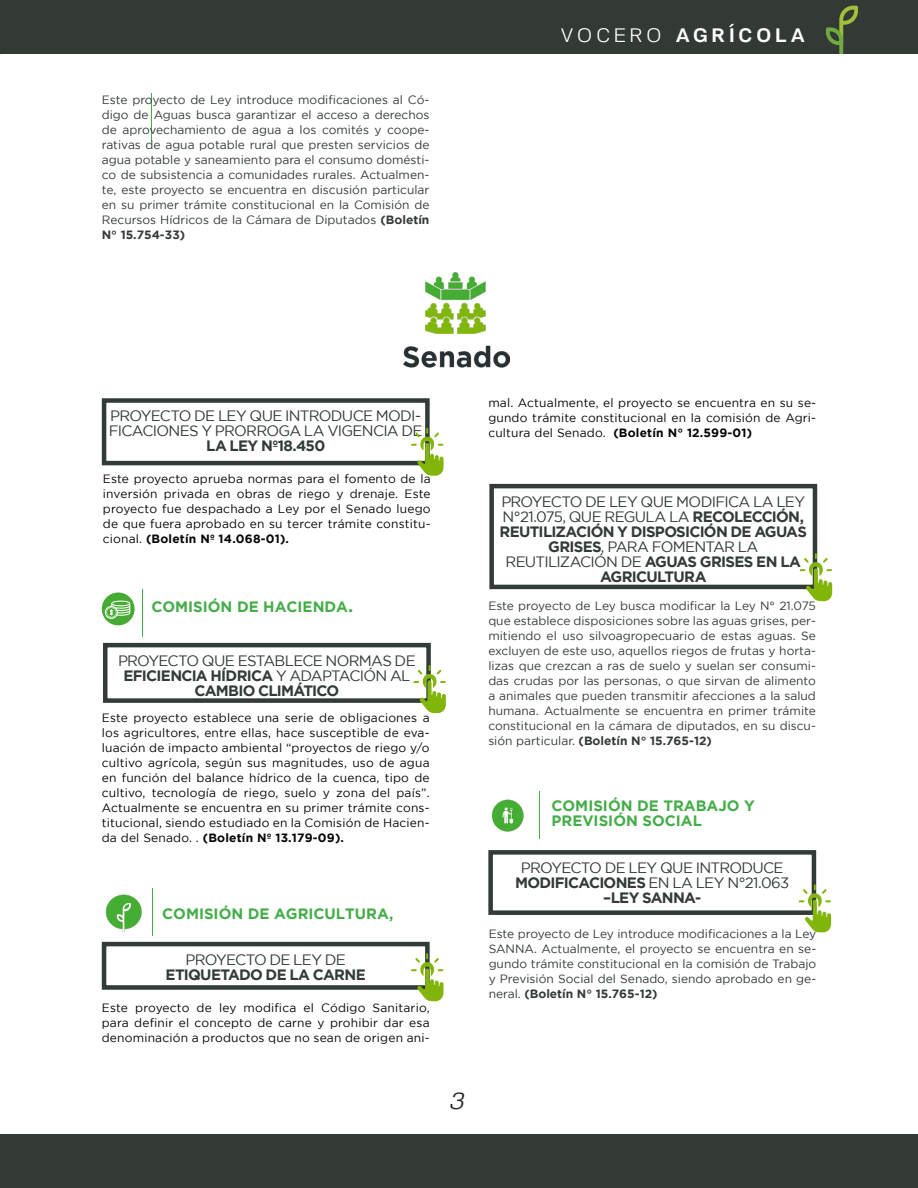
<style>
.page{position:relative;width:918px;height:1188px;background:#fff}
.page>*{position:absolute;margin:0;border:0;box-sizing:border-box;transform-origin:0 0}
.t1{font:italic 24px "Neo Gram";color:#231f20}
.t2{font:700 19.5px "Neo Gram";letter-spacing:.21em;color:#fff}
.t3{font:15px/15px "Gotham";letter-spacing:-.045em;color:#323b36;text-align:center}
.t4{font:700 15px "Gotham";color:#44ad48}
.t5{font:700 15px "Gotham";letter-spacing:-.045em;color:#323b36}
.t6{font:12px/15px "Gotham";color:#323b36;text-align:justify}
.t7{font:12px/15px "Gotham";letter-spacing:.015em;color:#040503;text-align:justify}
.s1{font-weight:700}
.s2{font-weight:400}
.s3{font-size:18px}
</style>
<div class="page">
<div style="left:0;top:0;width:918px;height:54px;background:#333a36"></div>
<svg style="left:826px;top:6px;width:32px;height:48px"></svg>
<div style="left:0;top:1134px;width:918px;height:54px;background:#333a36"></div>
<hr style="left:151px;top:94px;width:1px;height:47px;background:#44ad48">
<img style="left:403px;top:273px;width:107px;height:95px">
<div style="left:102px;top:398px;width:328px;height:67px;border:4px solid #323b36"></div>
<svg style="left:411px;top:428px;width:33px;height:48px"></svg>
<div style="left:103px;top:643px;width:328px;height:60px;border:4px solid #323b36"></div>
<svg style="left:413px;top:665px;width:33px;height:48px"></svg>
<div style="left:102px;top:593px;width:33px;height:32px;background:#45ab33;border-radius:16px"></div>
<svg style="left:105px;top:601px;width:25px;height:18px"></svg>
<hr style="left:142px;top:590px;width:1px;height:47px;background:#44ad48">
<div style="left:102px;top:942px;width:328px;height:48px;border:4px solid #323b36"></div>
<svg style="left:411px;top:953px;width:32px;height:48px"></svg>
<img style="left:105px;top:894px;width:37px;height:38px">
<hr style="left:153px;top:888px;width:1px;height:47px;background:#44ad48">
<div style="left:489px;top:484px;width:328px;height:105px;border:4px solid #323b36"></div>
<svg style="left:800px;top:553px;width:32px;height:48px"></svg>
<img style="left:492px;top:799px;width:32px;height:33px">
<hr style="left:539px;top:792px;width:1px;height:47px;background:#44ad48">
<div style="left:488px;top:850px;width:328px;height:65px;border:4px solid #323b36"></div>
<svg style="left:799px;top:884px;width:32px;height:48px"></svg>
<p class="t6" style="left:102px;top:92px;width:329px">Este proyecto de Ley introduce modificaciones al Có&shy;digo de Aguas busca garantizar el acceso a derechos de aprovechamiento de agua a los comités y coope&shy;rativas de agua potable rural que presten servicios de agua potable y saneamiento para el consumo domésti&shy;co de subsistencia a comunidades rurales. Actualmen&shy;te, este proyecto se encuentra en discusión particular en su primer trámite constitucional en la Comisión de Recursos Hídricos de la Cámara de Diputados <span class="s1">(Boletín N° 15.754-33)</span></p>
<p class="t2" style="left:561px;top:20px;width:246px"><span class="s2">VOCERO</span> AGRÍCOLA</p>
<p class="t3" style="left:109px;top:408px;width:315px">PROYECTO DE LEY QUE INTRODUCE MODI-<br>FICACIONES Y PRORROGA LA VIGENCIA DE<br><span class="s1">LA LEY Nº18.450</span></p>
<p class="t7" style="left:103px;top:471px;width:329px">Este proyecto aprueba normas para el fomento de la inversión privada en obras de riego y drenaje. Este proyecto fue despachado a Ley por el Senado luego de que fuera aprobado en su tercer trámite constitu&shy;cional. <span class="s1">(Boletín Nº 14.068-01).</span></p>
<p class="t4" style="left:151px;top:598px;width:203px">COMISIÓN DE HACIENDA<span class="s3">.</span></p>
<p class="t3" style="left:118px;top:653px;width:299px">PROYECTO QUE ESTABLECE NORMAS DE<br><span class="s1">EFICIENCIA HÍDRICA</span> Y ADAPTACIÓN AL<br><span class="s1">CAMBIO CLIMÁTICO</span></p>
<p class="t7" style="left:102px;top:710px;width:329px">Este proyecto establece una serie de obligaciones a los agricultores, entre ellas, hace susceptible de eva&shy;luación de impacto ambiental “proyectos de riego y/o cultivo agrícola, según sus magnitudes, uso de agua en función del balance hídrico de la cuenca, tipo de cultivo, tecnología de riego, suelo y zona del país”.<br>Actualmente se encuentra en su primer trámite cons&shy;titucional, siendo estudiado en la Comisión de Hacien&shy;da del Senado. . <span class="s1">(Boletín Nº 13.179-09).</span></p>
<p class="t4" style="left:162px;top:905px;width:233px">COMISIÓN DE AGRICULTURA,</p>
<p class="t3" style="left:186px;top:952px;width:162px">PROYECTO DE LEY DE</p>
<p class="t5" style="left:166px;top:966px;width:202px">ETIQUETADO DE LA CARNE</p>
<p class="t7" style="left:102px;top:1000px;width:329px">Este proyecto de ley modifica el Código Sanitario, para definir el concepto de carne y prohibir dar esa denominación a productos que no sean de origen ani-</p>
<p class="t1" style="left:448px;top:1084px;width:17px">3</p>
<p class="t7" style="left:488px;top:395px;width:329px">mal. Actualmente, el proyecto se encuentra en su se&shy;gundo trámite constitucional en la comisión de Agri&shy;cultura del Senado. <span class="s1">(Boletín N° 12.599-01)</span></p>
<p class="t3" style="left:500px;top:494px;width:309px">PROYECTO DE LEY QUE MODIFICA LA LEY N°21.075, QUE REGULA LA <span class="s1">RECOLECCIÓN, REUTILIZACIÓN Y DISPOSICIÓN DE AGUAS GRISES</span>, PARA FOMENTAR LA</p>
<p class="t3" style="left:506px;top:554px;width:297px">REUTILIZACIÓN DE <span class="s1">AGUAS GRISES EN LA</span></p>
<p class="t5" style="left:600px;top:568px;width:108px">AGRICULTURA</p>
<p class="t6" style="left:488px;top:598px;width:329px">Este proyecto de Ley busca modificar la Ley N° 21.075 que establece disposiciones sobre las aguas grises, per&shy;mitiendo el uso silvoagropecuario de estas aguas. Se excluyen de este uso, aquellos riegos de frutas y horta&shy;lizas que crezcan a ras de suelo y suelan ser consumi&shy;das crudas por las personas, o que sirvan de alimento a animales que pueden transmitir afecciones a la salud humana. Actualmente se encuentra en primer trámite constitucional en la cámara de diputados, en su discu&shy;sión particular. <span class="s1">(Boletín N° 15.765-12)</span></p>
<p class="t4" style="left:551px;top:797px;width:205px">COMISIÓN DE TRABAJO Y</p>
<p class="t4" style="left:551px;top:812px;width:152px">PREVISIÓN SOCIAL</p>
<p class="t3" style="left:521px;top:860px;width:264px">PROYECTO DE LEY QUE INTRODUCE</p>
<p class="t3" style="left:515px;top:875px;width:276px"><span class="s1">MODIFICACIONES</span> EN LA LEY N°21.063</p>
<p class="t5" style="left:603px;top:889px;width:100px">–LEY SANNA-</p>
<p class="t6" style="left:489px;top:926px;width:329px">Este proyecto de Ley introduce modificaciones a la Ley SANNA. Actualmente, el proyecto se encuentra en se&shy;gundo trámite constitucional en la comisión de Trabajo y Previsión Social del Senado, siendo aprobado en ge&shy;neral. <span class="s1">(Boletín N° 15.765-12)</span></p>
</div>
